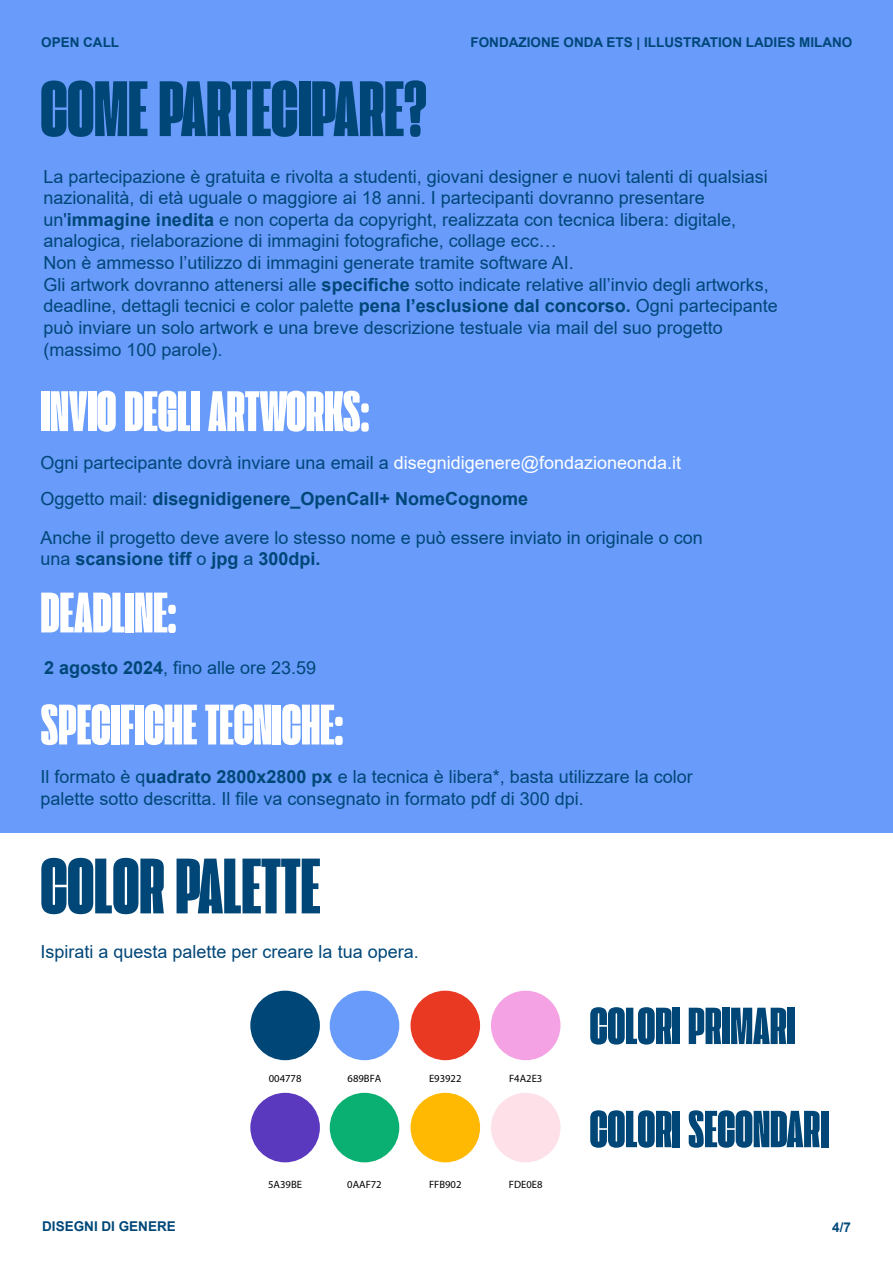
<style>
.page{position:relative;width:893px;height:1263px;background:#fff}
.page>*{position:absolute;margin:0;border:0;box-sizing:border-box;transform-origin:0 0}
.t1{font:82.5px "Extenda 40 Hecto";color:#004778}
.t2{font:60px "Extenda 40 Hecto";color:#fff}
.t3{font:54.75px/103.2px "Extenda 40 Hecto";color:#004778}
.t4{font:18px/21.6px "Arial";color:#004778}
.t5{font:700 13.5px "Arial";color:#004778}
.t6{font:10.65px "Myriad Pro";color:#000}
.s1{font-weight:700}
.s2{color:#fff}
</style>
<div class="page">
<div style="left:0;top:0;width:893px;height:865px;background:#689bfa"></div>
<div style="left:0;top:833px;width:893px;height:430px;background:#fff"></div>
<div style="left:250px;top:991px;width:70px;height:69px;background:#004778;border-radius:50%"></div>
<div style="left:330px;top:991px;width:69px;height:69px;background:#689bfa;border-radius:50%"></div>
<div style="left:411px;top:991px;width:69px;height:69px;background:#e93922;border-radius:50%"></div>
<div style="left:491px;top:991px;width:69px;height:69px;background:#f4a2e3;border-radius:50%"></div>
<div style="left:250px;top:1093px;width:70px;height:69px;background:#5a39be;border-radius:50%"></div>
<div style="left:330px;top:1093px;width:69px;height:69px;background:#0aaf72;border-radius:50%"></div>
<div style="left:411px;top:1093px;width:69px;height:69px;background:#ffb902;border-radius:50%"></div>
<div style="left:491px;top:1093px;width:69px;height:69px;background:#fde0e8;border-radius:50%"></div>
<p class="t5" style="left:41px;top:33px;width:80px">OPEN CALL</p>
<p class="t5" style="left:471px;top:33px;width:383px">FONDAZIONE ONDA ETS | ILLUSTRATION LADIES MILANO</p>
<h1 class="t1" style="left:40px;top:53px;width:388px">COME PARTECIPARE?</h1>
<p class="t4" style="left:43px;top:165px;width:736px">La partecipazione è gratuita e rivolta a studenti, giovani designer e nuovi talenti di qualsiasi nazionalità, di età uguale o maggiore ai 18 anni. I partecipanti dovranno presentare un'<span class="s1">immagine inedita</span> e non coperta da copyright, realizzata con tecnica libera: digitale, analogica, rielaborazione di immagini fotografiche, collage ecc…<br>Non è ammesso l’utilizzo di immagini generate tramite software AI.<br>Gli artwork dovranno attenersi alle <span class="s1">specifiche</span> sotto indicate relative all’invio degli artworks, deadline, dettagli tecnici e color palette <span class="s1">pena l’esclusione dal concorso.</span> Ogni partecipante può inviare un solo artwork e una breve descrizione testuale via mail del suo progetto (massimo 100 parole).</p>
<h2 class="t2" style="left:40px;top:371px;width:330px">INVIO DEGLI ARTWORKS:</h2>
<p class="t4" style="left:40px;top:445px;width:642px;line-height:36px">Ogni partecipante dovrà inviare una email a <span class="s2">disegnidigenere@fondazioneonda.it<br></span>Oggetto mail: <span class="s1">disegnidigenere_OpenCall+ NomeCognome</span></p>
<p class="t4" style="left:40px;top:527px;width:664px;line-height:21px">Anche il progetto deve avere lo stesso nome e può essere inviato in originale o con una <span class="s1">scansione tiff</span> o <span class="s1">jpg</span> a <span class="s1">300dpi.</span></p>
<h2 class="t2" style="left:40px;top:572px;width:137px">DEADLINE:</h2>
<p class="t4" style="left:44px;top:657px;width:274px"><span class="s1">2 agosto 2024</span>, fino alle ore 23.59</p>
<h2 class="t2" style="left:40px;top:684px;width:304px">SPECIFICHE TECNICHE:</h2>
<p class="t4" style="left:40px;top:766px;width:654px">Il formato è q<span class="s1">uadrato 2800x2800 px</span> e la tecnica è libera*, basta utilizzare la color palette sotto descritta. Il file va consegnato in formato pdf di 300 dpi.</p>
<h1 class="t1" style="left:40px;top:830px;width:281px">COLOR PALETTE</h1>
<p class="t4" style="left:40px;top:941px;width:380px">Ispirati a questa palette per creare la tua opera.</p>
<p class="t6" style="left:269px;top:1072px;width:34px">004778</p>
<p class="t6" style="left:348px;top:1072px;width:35px">689BFA</p>
<p class="t6" style="left:429px;top:1072px;width:34px">E93922</p>
<p class="t6" style="left:509px;top:1072px;width:35px">F4A2E3</p>
<p class="t5" style="left:42px;top:1217px;width:135px">DISEGNI DI GENERE</p>
<p class="t6" style="left:268px;top:1178px;width:35px">5A39BE</p>
<p class="t6" style="left:347px;top:1178px;width:36px">0AAF72</p>
<p class="t6" style="left:429px;top:1178px;width:34px">FFB902</p>
<p class="t6" style="left:509px;top:1178px;width:35px">FDE0E8</p>
<h3 class="t3" style="left:590px;top:977px;width:241px">COLORI PRIMARI<br>COLORI SECONDARI</h3>
<p class="t5" style="left:832px;top:1218px;width:20px">4/7</p>
</div>
